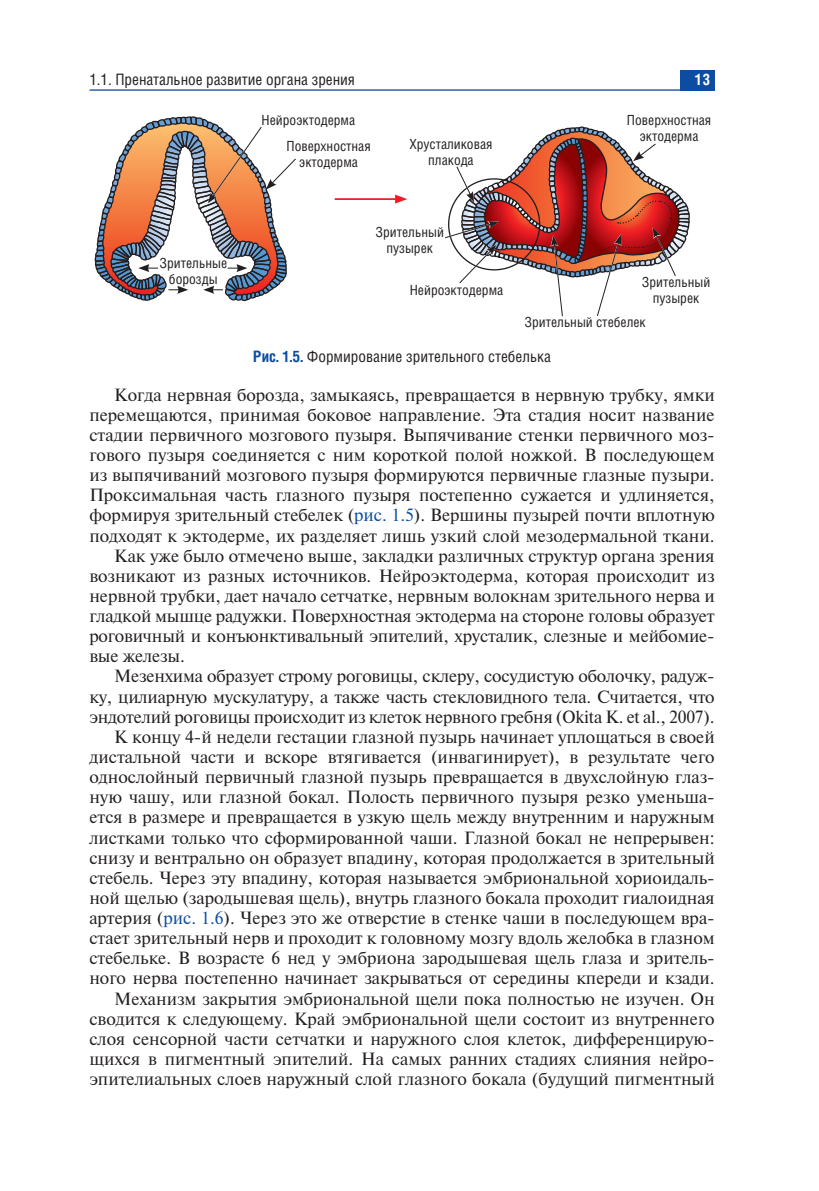
<style>
.page{position:relative;width:819px;height:1191px;background:#fff}
.page>*{position:absolute;margin:0;border:0;box-sizing:border-box;transform-origin:0 0}
.t1{font:17.68px "Newton";color:#231f20}
.t2{font:15.75px "Helios Cond";color:#231f20}
.t3{font:700 15.75px "Helios Cond";color:#fff}
.t4{font:14px/15.8px "Helios Cond";color:#231f20;text-align:center}
.s1{font-weight:700;color:#0d4da1}
.s2{color:#0d4da1}
</style>
<div class="page">
<div style="left:680px;top:70px;width:34px;height:21px;background:#0d4da1"></div>
<hr style="left:90px;top:89px;width:624px;height:2px;background:#0d4da1">
<hr style="left:334px;top:198px;width:64px;height:2px;background:#ee1d23">
<svg style="left:395px;top:195px;width:12px;height:8px"></svg>
<svg style="left:94px;top:116px;width:202px;height:186px"></svg>
<svg style="left:445px;top:126px;width:245px;height:191px"></svg>
<p class="t2" style="left:89px;top:74px;width:267px">1.1. Пренатальное развитие органа зрения</p>
<p class="t3" style="left:695px;top:74px;width:17px">13</p>
<p class="t4" style="left:159px;top:256px;width:69px">Зрительные борозды</p>
<p class="t4" style="left:261px;top:114px;width:95px">Нейроэктодерма</p>
<p class="t4" style="left:286px;top:139px;width:86px">Поверхностная эктодерма</p>
<p class="t4" style="left:409px;top:137px;width:84px">Хрусталиковая плакода</p>
<p class="t4" style="left:627px;top:114px;width:86px">Поверхностная эктодерма</p>
<p class="t4" style="left:375px;top:226px;width:70px">Зрительный пузырек</p>
<p class="t4" style="left:410px;top:283px;width:95px">Нейроэктодерма</p>
<p class="t4" style="left:641px;top:276px;width:70px">Зрительный пузырек</p>
<p class="t4" style="left:524px;top:315px;width:123px">Зрительный стебелек</p>
<p class="t2" style="left:253px;top:350px;width:299px"><span class="s1">Рис. 1.5.</span> Формирование зрительного стебелька</p>
<p class="t1" style="left:114px;top:388px;width:602px">Когда нервная борозда, замыкаясь, превращается в нервную трубку, ямки</p>
<p class="t1" style="left:89px;top:408px;width:627px">перемещаются, принимая боковое направление. Эта стадия носит название</p>
<p class="t1" style="left:89px;top:428px;width:627px">стадии первичного мозгового пузыря. Выпячивание стенки первичного моз-</p>
<p class="t1" style="left:89px;top:448px;width:627px">гового пузыря соединяется с ним короткой полой ножкой. В последующем</p>
<p class="t1" style="left:89px;top:468px;width:627px">из выпячиваний мозгового пузыря формируются первичные глазные пузыри.</p>
<p class="t1" style="left:89px;top:488px;width:627px">Проксимальная часть глазного пузыря постепенно сужается и удлиняется,</p>
<p class="t1" style="left:89px;top:509px;width:627px">формируя зрительный стебелек (<span class="s2">рис. 1.5</span>). Вершины пузырей почти вплотную</p>
<p class="t1" style="left:89px;top:529px;width:627px">подходят к эктодерме, их разделяет лишь узкий слой мезодермальной ткани.</p>
<p class="t1" style="left:114px;top:549px;width:602px">Как уже было отмечено выше, закладки различных структур органа зрения</p>
<p class="t1" style="left:89px;top:569px;width:627px">возникают из разных источников. Нейроэктодерма, которая происходит из</p>
<p class="t1" style="left:89px;top:589px;width:627px">нервной трубки, дает начало сетчатке, нервным волокнам зрительного нерва и</p>
<p class="t1" style="left:89px;top:609px;width:627px">гладкой мышце радужки. Поверхностная эктодерма на стороне головы образует</p>
<p class="t1" style="left:89px;top:629px;width:627px">роговичный и конъюнктивальный эпителий, хрусталик, слезные и мейбомие-</p>
<p class="t1" style="left:89px;top:649px;width:97px">вые железы.</p>
<p class="t1" style="left:114px;top:670px;width:602px">Мезенхима образует строму роговицы, склеру, сосудистую оболочку, радуж-</p>
<p class="t1" style="left:89px;top:690px;width:627px">ку, цилиарную мускулатуру, а также часть стекловидного тела. Считается, что</p>
<p class="t1" style="left:89px;top:710px;width:627px">эндотелий роговицы происходит из клеток нервного гребня (Okita K. et al., 2007).</p>
<p class="t1" style="left:114px;top:730px;width:602px">К концу 4-й недели гестации глазной пузырь начинает уплощаться в своей</p>
<p class="t1" style="left:89px;top:750px;width:627px">дистальной части и вскоре втягивается (инвагинирует), в результате чего</p>
<p class="t1" style="left:89px;top:770px;width:627px">однослойный первичный глазной пузырь превращается в двухслойную глаз-</p>
<p class="t1" style="left:89px;top:790px;width:627px">ную чашу, или глазной бокал. Полость первичного пузыря резко уменьша-</p>
<p class="t1" style="left:89px;top:810px;width:627px">ется в размере и превращается в узкую щель между внутренним и наружным</p>
<p class="t1" style="left:89px;top:831px;width:627px">листками только что сформированной чаши. Глазной бокал не непрерывен:</p>
<p class="t1" style="left:89px;top:851px;width:627px">снизу и вентрально он образует впадину, которая продолжается в зрительный</p>
<p class="t1" style="left:89px;top:871px;width:627px">стебель. Через эту впадину, которая называется эмбриональной хориоидаль-</p>
<p class="t1" style="left:89px;top:891px;width:627px">ной щелью (зародышевая щель), внутрь глазного бокала проходит гиалоидная</p>
<p class="t1" style="left:89px;top:911px;width:627px">артерия (<span class="s2">рис. 1.6</span>). Через это же отверстие в стенке чаши в последующем вра-</p>
<p class="t1" style="left:89px;top:931px;width:627px">стает зрительный нерв и проходит к головному мозгу вдоль желобка в глазном</p>
<p class="t1" style="left:89px;top:951px;width:627px">стебельке. В возрасте 6 нед у эмбриона зародышевая щель глаза и зритель-</p>
<p class="t1" style="left:89px;top:971px;width:627px">ного нерва постепенно начинает закрываться от середины кпереди и кзади.</p>
<p class="t1" style="left:114px;top:992px;width:602px">Механизм закрытия эмбриональной щели пока полностью не изучен. Он</p>
<p class="t1" style="left:89px;top:1012px;width:627px">сводится к следующему. Край эмбриональной щели состоит из внутреннего</p>
<p class="t1" style="left:89px;top:1032px;width:627px">слоя сенсорной части сетчатки и наружного слоя клеток, дифференцирую-</p>
<p class="t1" style="left:89px;top:1052px;width:627px">щихся в пигментный эпителий. На самых ранних стадиях слияния нейро-</p>
<p class="t1" style="left:89px;top:1072px;width:627px">эпителиальных слоев наружный слой глазного бокала (будущий пигментный</p>
</div>
